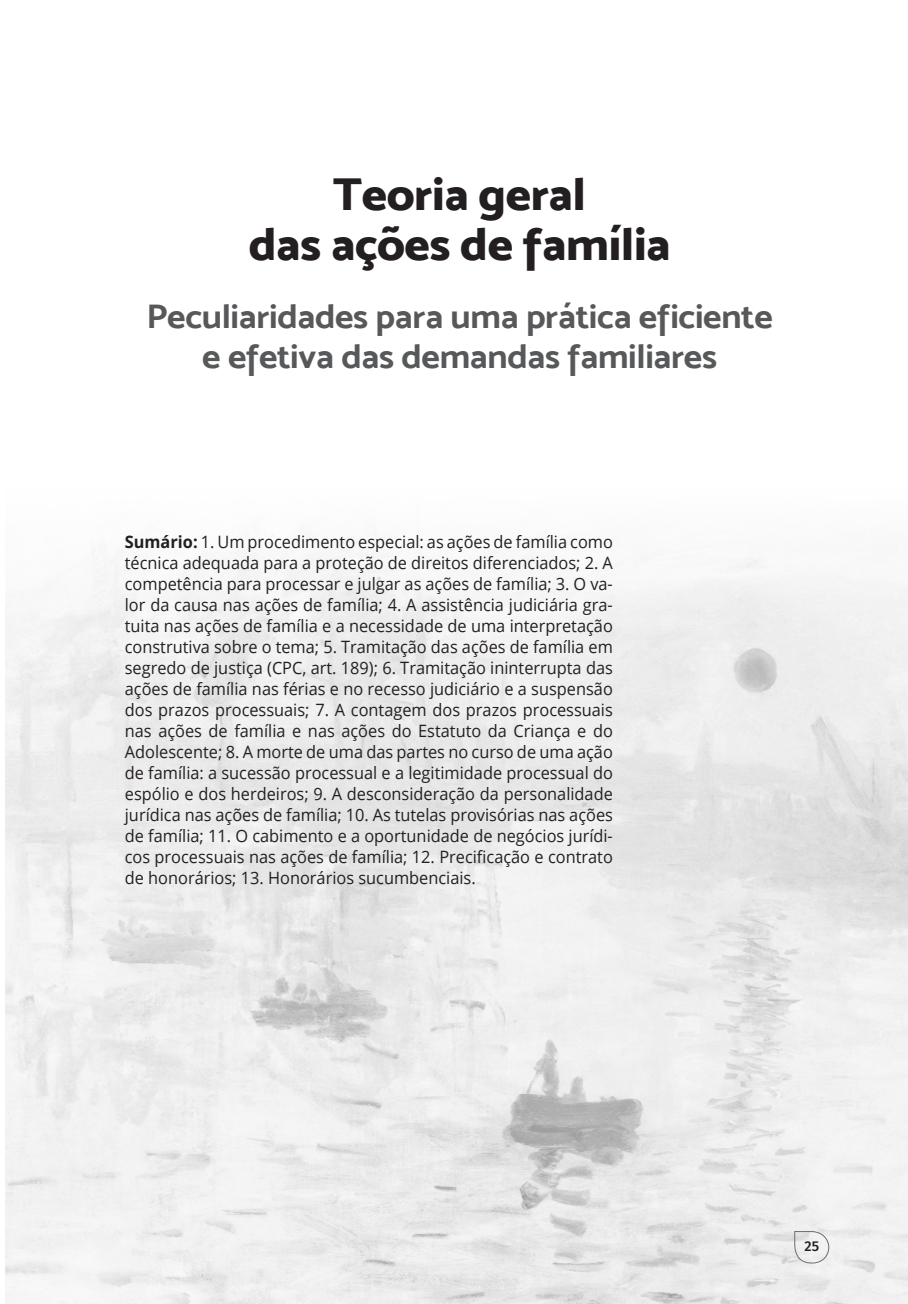
<style>
.page{position:relative;width:908px;height:1304px;background:#fff}
.page>*{position:absolute;margin:0;border:0;box-sizing:border-box;transform-origin:0 0}
.CAP_TIT{font:46px/50px "Mosk Extra Bold 800";letter-spacing:-.01em;color:#231f20;text-align:center;scale:1.05 1}
.SUBTIT_cap{font:34px/40px "Mosk Bold 700";letter-spacing:-.01em;color:#57585a;text-align:center;scale:1.05 1}
.sumariozinho{font:17px/21px "Open Sans";color:#231f20;text-align:justify;scale:.96 1}
.t1{font:500 14.2px "Fira Sans";color:#231f20}
.s1{font-weight:700}
</style>
<div class="page">
<img style="left:6px;top:540px;width:901px;height:764px">
<svg style="left:793px;top:1231px;width:35px;height:32px"></svg>
<p class="CAP_TIT" style="left:248px;top:168px;width:403px">Teoria geral<br>das ações de família</p>
<p class="SUBTIT_cap" style="left:146px;top:296px;width:597px">Peculiaridades para uma prática eficiente e efetiva das demandas familiares</p>
<p class="sumariozinho" style="left:125px;top:531px;width:509px"><span class="s1">Sumário:</span> 1. Um procedimento especial: as ações de família como técnica adequada para a proteção de direitos diferenciados; 2. A competência para processar e julgar as ações de família; 3. O va&shy;lor da causa nas ações de família; 4. A assistência judiciária gra&shy;tuita nas ações de família e a necessidade de uma interpretação construtiva sobre o tema; 5. Tramitação das ações de família em segredo de justiça (CPC, art. 189); 6. Tramitação ininterrupta das ações de família nas férias e no recesso judiciário e a suspensão dos prazos processuais; 7. A contagem dos prazos processuais nas ações de família e nas ações do Estatuto da Criança e do Adolescente; 8. A morte de uma das partes no curso de uma ação de família: a sucessão processual e a legitimidade processual do espólio e dos herdeiros; 9. A desconsideração da personalidade jurídica nas ações de família; 10. As tutelas provisórias nas ações de família; 11. O cabimento e a oportunidade de negócios jurídi&shy;cos processuais nas ações de família; 12. Precificação e contrato de honorários; 13. Honorários sucumbenciais.</p>
<p class="t1" style="left:804px;top:1236px;width:16px">25</p>
</div>
